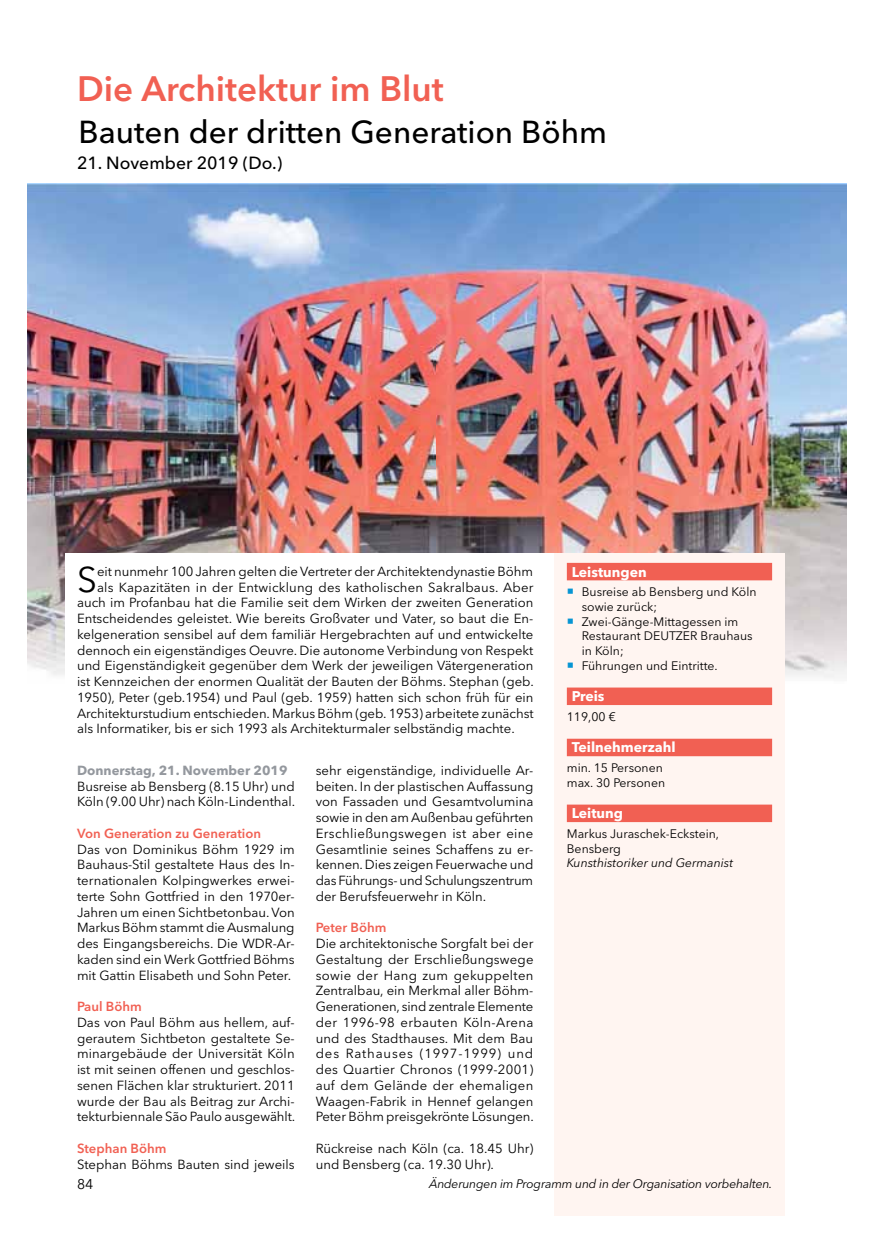
<style>
.page{position:relative;width:874px;height:1241px;background:#fff}
.page>*{position:absolute;margin:0;border:0;box-sizing:border-box;transform-origin:0 0}
.t1{font:35.35px "Avenir Next LT Pro";color:#000}
.t2{font:600 35px "Avenir Next LT Pro";color:#f16053}
.t3{font:500 31.5px "Avenir Next LT Pro";color:#000}
.t4{font:500 17.5px "Avenir Next LT Pro";color:#000}
.t5{font:700 14px "Avenir Next LT Pro";color:#fff}
.t6{font:14px "Avenir Next LT Pro";color:#000}
.t7{font:13.12px/15.8px "Avenir Next LT Pro";color:#000;text-align:justify}
.t8{font:600 13.12px "Avenir Next LT Pro";color:#f16053}
.t9{font:700 13.12px "Avenir Next LT Pro";color:#94989e}
.t10{font:12.25px/14.7px "Avenir Next LT Pro";color:#000}
.t11{font:italic 12.25px "Avenir Next LT Pro";letter-spacing:-.015em;color:#000}
</style>
<div class="page">
<img style="left:27px;top:184px;width:819px;height:499px">
<div style="left:65px;top:553px;width:719px;height:663px;background:#fff"></div>
<div style="left:554px;top:553px;width:230px;height:663px;background:#fff5f1"></div>
<div style="left:566px;top:563px;width:205px;height:17px;background:#f16053"></div>
<div style="left:566px;top:687px;width:205px;height:18px;background:#f16053"></div>
<div style="left:566px;top:739px;width:205px;height:17px;background:#f16053"></div>
<div style="left:566px;top:804px;width:205px;height:18px;background:#f16053"></div>
<h2 class="t2" style="left:77px;top:76px;width:368px">Die Architektur im Blut</h2>
<h3 class="t3" style="left:78px;top:120px;width:530px">Bauten der dritten Generation Böhm</h3>
<h3 class="t4" style="left:77px;top:156px;width:207px">21. November 2019 (Do.)</h3>
<h1 class="t1" style="left:77px;top:565px;width:21px">S</h1>
<p class="t7" style="left:97px;top:564px;width:437px">eit nunmehr 100 Jahren gelten die Vertreter der Architektendynastie Böhm</p>
<p class="t7" style="left:97px;top:580px;width:438px">als Kapazitäten in der Entwicklung des katholischen Sakralbaus. Aber</p>
<p class="t7" style="left:77px;top:596px;width:458px">auch im Profanbau hat die Familie seit dem Wirken der zweiten Generation</p>
<p class="t7" style="left:77px;top:612px;width:457px">Entscheidendes geleistet. Wie bereits Großvater und Vater, so baut die En-</p>
<p class="t7" style="left:77px;top:627px;width:457px">kelgeneration sensibel auf dem familiär Hergebrachten auf und entwickelte</p>
<p class="t7" style="left:77px;top:643px;width:457px">dennoch ein eigenständiges Oeuvre. Die autonome Verbindung von Respekt</p>
<p class="t7" style="left:77px;top:659px;width:458px">und Eigenständigkeit gegenüber dem Werk der jeweiligen Vätergeneration</p>
<p class="t7" style="left:77px;top:675px;width:458px">ist Kennzeichen der enormen Qualität der Bauten der Böhms. Stephan (geb.</p>
<p class="t7" style="left:77px;top:690px;width:458px">1950), Peter (geb.1954) und Paul (geb. 1959) hatten sich schon früh für ein</p>
<p class="t7" style="left:77px;top:706px;width:458px">Architekturstudium entschieden. Markus Böhm (geb. 1953) arbeitete zunächst</p>
<p class="t7" style="left:77px;top:722px;width:439px">als Informatiker, bis er sich 1993 als Architekturmaler selbständig machte.</p>
<p class="t9" style="left:77px;top:764px;width:212px">Donnerstag, 21. November 2019</p>
<p class="t7" style="left:77px;top:779px;width:219px">Busreise ab Bensberg (8.15 Uhr) und<br>Köln (9.00 Uhr) nach Köln-Lindenthal.</p>
<p class="t8" style="left:77px;top:828px;width:185px">Von Generation zu Generation</p>
<p class="t7" style="left:77px;top:842px;width:219px">Das von Dominikus Böhm 1929 im Bauhaus-Stil gestaltete Haus des In&shy;ternationalen Kolpingwerkes erwei&shy;terte Sohn Gottfried in den 1970er-Jahren um einen Sichtbetonbau. Von Markus Böhm stammt die Ausmalung des Eingangsbereichs. Die WDR-Ar&shy;kaden sind ein Werk Gottfried Böhms mit Gattin Elisabeth und Sohn Peter.</p>
<p class="t8" style="left:77px;top:1001px;width:66px">Paul Böhm</p>
<p class="t7" style="left:77px;top:1015px;width:220px">Das von Paul Böhm aus hellem, auf&shy;gerautem Sichtbeton ge staltete Se&shy;minargebäude der Uni ver sität Köln ist mit seinen offenen und geschlos&shy;senen Flächen klar strukturiert. 2011 wurde der Bau als Beitrag zur Archi&shy;tekturbiennale São Paulo ausgewählt.</p>
<p class="t8" style="left:77px;top:1143px;width:91px">Stephan Böhm</p>
<p class="t7" style="left:77px;top:1157px;width:219px">Stephan Böhms Bauten sind jeweils</p>
<p class="t7" style="left:315px;top:763px;width:219px">sehr eigenständige, individuelle Ar&shy;beiten. In der plastischen Auffassung von Fassaden und Gesamtvolumina sowie in den am Außenbau geführten Erschließungswegen ist aber eine Gesamtlinie seines Schaffens zu er&shy;kennen. Dies zeigen Feuerwache und das Führungs- und Schulungszentrum der Berufsfeuerwehr in Köln.</p>
<p class="t8" style="left:315px;top:923px;width:72px">Peter Böhm</p>
<p class="t7" style="left:315px;top:937px;width:219px">Die architektonische Sorgfalt bei der Gestaltung der Erschließungswege sowie der Hang zum gekuppelten Zentralbau, ein Merkmal aller Böhm-Generationen, sind zentrale Elemente der 1996-98 erbauten Köln-Arena und des Stadthauses. Mit dem Bau des Rathauses (1997-1999) und des Quartier Chronos (1999-2001) auf dem Gelände der ehemaligen Waagen-Fabrik in Hennef gelangen Peter Böhm preisgekrönte Lösungen.</p>
<p class="t7" style="left:315px;top:1141px;width:219px">Rückreise nach Köln (ca. 18.45 Uhr) und Bensberg (ca. 19.30 Uhr).</p>
<p class="t5" style="left:571px;top:565px;width:76px">Leistungen</p>
<p class="t10" style="left:581px;top:586px;width:176px">Busreise ab Bensberg und Köln sowie zurück;<br>Zwei-Gänge-Mittagessen im<br>Restaurant DEUTZER Brauhaus in Köln;<br>Führungen und Eintritte.</p>
<p class="t5" style="left:571px;top:690px;width:34px">Preis</p>
<p class="t10" style="left:566px;top:710px;width:50px">119,00 €</p>
<p class="t5" style="left:571px;top:741px;width:105px">Teilnehmerzahl</p>
<p class="t10" style="left:566px;top:761px;width:100px">min. 15 Personen max. 30 Personen</p>
<p class="t5" style="left:571px;top:807px;width:53px">Leitung</p>
<p class="t10" style="left:566px;top:827px;width:154px">Markus Juraschek-Eckstein,<br>Bensberg</p>
<p class="t11" style="left:566px;top:858px;width:168px">Kunsthistoriker und Germanist</p>
<p class="t6" style="left:77px;top:1178px;width:18px">84</p>
<p class="t11" style="left:429px;top:1178px;width:345px">Änderungen im Programm und in der Organisation vorbehalten.</p>
</div>
